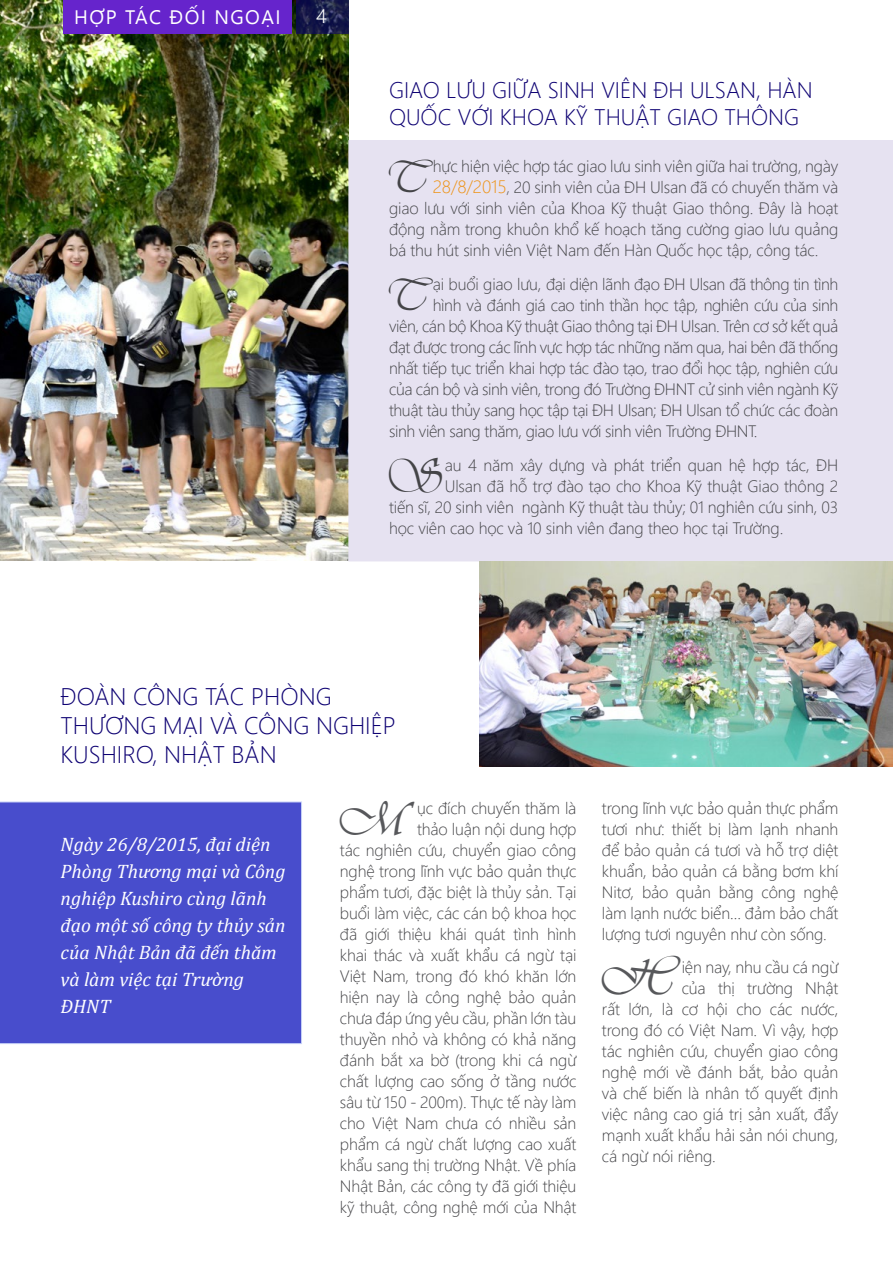
<style>
.page{position:relative;width:893px;height:1263px;background:#fff}
.page>*{position:absolute;margin:0;border:0;box-sizing:border-box;transform-origin:0 0}
.t1{font:44.55px "Vivienne Plain";color:#444447}
.t2{font:44.55px "Vivienne Plain";color:#57585b}
.t3{font:300 24px/28.8px "Segoe UI";color:#0e0273}
.t4{font:300 22.5px/27px "Segoe UI";color:#0e0273}
.t5{font:italic 19.5px/27px "Cambria";color:#fff}
.t6{font:19.5px "Segoe UI";letter-spacing:.075em;color:#fff}
.t7{font:300 19.5px "Segoe UI";color:#fff}
.t8{font:300 16.5px/21px "Segoe UI";letter-spacing:-.01em;color:#444447;text-align:right}
.s1{font-size:18px;color:#ee9112}
.s2{color:#57585b}
</style>
<div class="page">
<img style="left:0;top:0;width:348px;height:561px">
<div style="left:0;top:801px;width:302px;height:243px;background:#484dcc"></div>
<div style="left:349px;top:141px;width:544px;height:420px;background:#e6e2f1"></div>
<svg style="left:296px;top:0;width:52px;height:33px;fill:#141846"></svg>
<div style="left:64px;top:0;width:228px;height:33px;background:#6624cc"></div>
<img style="left:480px;top:561px;width:413px;height:206px">
<p class="t6" style="left:74px;top:3px;width:208px">HỢP TÁC ĐỐI NGOẠI</p>
<p class="t7" style="left:316px;top:1px;width:12px">4</p>
<h3 class="t4" style="left:389px;top:76px;width:425px">GIAO LƯU GIỮA SINH VIÊN ĐH ULSAN, HÀN<br>QUỐC VỚI KHOA KỸ THUẬT GIAO THÔNG</h3>
<h1 class="t1" style="left:391px;top:144px;width:38px">T</h1>
<p class="t8" style="left:433px;top:155px;width:407px">hực hiện việc hợp tác giao lưu sinh viên giữa hai trường, ngày</p>
<p class="t8" style="left:433px;top:176px;width:407px"><span class="s1">28/8/2015</span><span class="s2">,</span> 20 sinh viên của ĐH Ulsan đã có chuyến thăm và</p>
<p class="t8" style="left:389px;top:197px;width:451px">giao lưu với sinh viên của Khoa Kỹ thuật Giao thông. Đây là hoạt</p>
<p class="t8" style="left:389px;top:218px;width:451px">động nằm trong khuôn khổ kế hoạch tăng cường giao lưu quảng</p>
<p class="t8" style="left:389px;top:239px;width:431px">bá thu hút sinh viên Việt Nam đến Hàn Quốc học tập, công tác.</p>
<h1 class="t1" style="left:391px;top:262px;width:38px">T</h1>
<p class="t8" style="left:433px;top:273px;width:407px">ại buổi giao lưu, đại diện lãnh đạo ĐH Ulsan đã thông tin tình</p>
<p class="t8" style="left:433px;top:294px;width:407px">hình và đánh giá cao tinh thần học tập, nghiên cứu của sinh</p>
<p class="t8" style="left:389px;top:315px;width:451px">viên, cán bộ Khoa Kỹ thuật Giao thông tại ĐH Ulsan. Trên cơ sở kết quả</p>
<p class="t8" style="left:389px;top:336px;width:451px">đạt được trong các lĩnh vực hợp tác những năm qua, hai bên đã thống</p>
<p class="t8" style="left:389px;top:357px;width:451px">nhất tiếp tục triển khai hợp tác đào tạo, trao đổi học tập, nghiên cứu</p>
<p class="t8" style="left:389px;top:378px;width:451px">của cán bộ và sinh viên, trong đó Trường ĐHNT cử sinh viên ngành Kỹ</p>
<p class="t8" style="left:389px;top:399px;width:451px">thuật tàu thủy sang học tập tại ĐH Ulsan; ĐH Ulsan tổ chức các đoàn</p>
<p class="t8" style="left:389px;top:420px;width:370px">sinh viên sang thăm, giao lưu với sinh viên Trường ĐHNT.</p>
<h1 class="t1" style="left:391px;top:443px;width:53px">S</h1>
<p class="t8" style="left:445px;top:454px;width:395px">au 4 năm xây dựng và phát triển quan hệ hợp tác, ĐH</p>
<p class="t8" style="left:445px;top:475px;width:395px">Ulsan đã hỗ trợ đào tạo cho Khoa Kỹ thuật Giao thông 2</p>
<p class="t8" style="left:389px;top:496px;width:451px">tiến sĩ, 20 sinh viên ngành Kỹ thuật tàu thủy; 01 nghiên cứu sinh, 03</p>
<p class="t8" style="left:389px;top:517px;width:396px">học viên cao học và 10 sinh viên đang theo học tại Trường.</p>
<h2 class="t3" style="left:61px;top:681px;width:337px">ĐOÀN CÔNG TÁC PHÒNG<br>THƯƠNG MẠI VÀ CÔNG NGHIỆP<br>KUSHIRO, NHẬT BẢN</h2>
<p class="t5" style="left:61px;top:830px;width:226px">Ngày 26/8/2015, đại diện<br>Phòng Thương mại và Công nghiệp Kushiro cùng lãnh đạo một số công ty thủy sản của Nhật Bản đã đến thăm và làm việc tại Trường<br>ĐHNT</p>
<p class="t8" style="left:340px;top:796px;width:238px">ục đích chuyến thăm là<br>thảo luận nội dung hợp<br>tác nghiên cứu, chuyển giao công nghệ trong lĩnh vực bảo quản thực phẩm tươi, đặc biệt là thủy sản. Tại buổi làm việc, các cán bộ khoa học đã giới thiệu khái quát tình hình khai thác và xuất khẩu cá ngừ tại<br>Việt Nam, trong đó khó khăn lớn hiện nay là công nghệ bảo quản chưa đáp ứng yêu cầu, phần lớn tàu thuyền nhỏ và không có khả năng đánh bắt xa bờ (trong khi cá ngừ chất lượng cao sống ở tầng nước sâu từ 150 - 200m). Thực tế này làm cho Việt Nam chưa có nhiều sản phẩm cá ngừ chất lượng cao xuất khẩu sang thị trường Nhật. Về phía<br>Nhật Bản, các công ty đã giới thiệu kỹ thuật, công nghệ mới của Nhật</p>
<p class="t8" style="left:602px;top:797px;width:238px;text-align:justify">trong lĩnh vực bảo quản thực phẩm tươi như: thiết bị làm lạnh nhanh để bảo quản cá tươi và hỗ trợ diệt khuẩn, bảo quản cá bằng bơm khí Nitơ, bảo quản bằng công nghệ làm lạnh nước biển… đảm bảo chất lượng tươi nguyên như còn sống.</p>
<h1 class="t2" style="left:346px;top:785px;width:70px">M</h1>
<h1 class="t2" style="left:604px;top:945px;width:70px">H</h1>
<p class="t8" style="left:682px;top:956px;width:158px">iện nay, nhu cầu cá ngừ</p>
<p class="t8" style="left:682px;top:977px;width:158px">của thị trường Nhật</p>
<p class="t8" style="left:602px;top:998px;width:238px">rất lớn, là cơ hội cho các nước,</p>
<p class="t8" style="left:602px;top:1019px;width:238px">trong đó có Việt Nam. Vì vậy, hợp</p>
<p class="t8" style="left:602px;top:1040px;width:238px">tác nghiên cứu, chuyển giao công</p>
<p class="t8" style="left:602px;top:1061px;width:238px">nghệ mới về đánh bắt, bảo quản</p>
<p class="t8" style="left:602px;top:1082px;width:238px">và chế biến là nhân tố quyết định</p>
<p class="t8" style="left:602px;top:1103px;width:238px">việc nâng cao giá trị sản xuất, đẩy</p>
<p class="t8" style="left:602px;top:1124px;width:238px">mạnh xuất khẩu hải sản nói chung,</p>
<p class="t8" style="left:602px;top:1145px;width:115px">cá ngừ nói riêng.</p>
</div>
